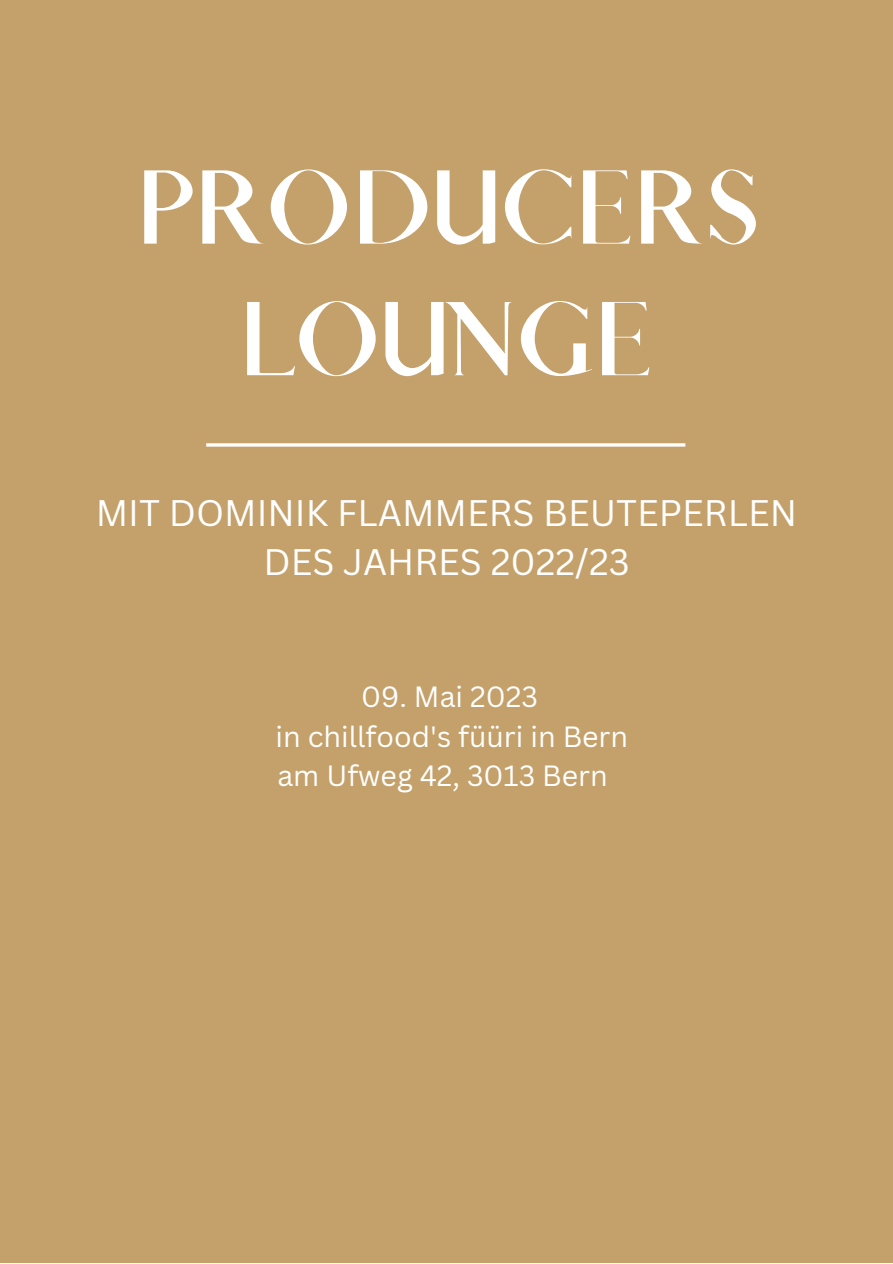
<style>
.page{position:relative;width:893px;height:1264px;background:#fff}
.page>*{position:absolute;margin:0;border:0;box-sizing:border-box;transform-origin:0 0}
.t1{font:700 94.35px/131.6px "Afrah";color:#fff;text-align:center}
.t2{font:36px/49.5px "Canva Sans";color:#fff;text-align:center}
.t3{font:28.5px/39.3px "Canva Sans";color:#fff}
</style>
<div class="page">
<div style="left:0;top:0;width:892px;height:1262px;background:#c4a16b"></div>
<hr style="left:206px;top:443px;width:479px;height:3px;background:#fff">
<h1 class="t1" style="left:133px;top:144px;width:627px">PRODUCERS<br>LOUNGE</h1>
<p class="t2" style="left:96px;top:487px;width:703px">MIT DOMINIK FLAMMERS BEUTEPERLEN<br>DES JAHRES 2022/23</p>
<p class="t3" style="left:275px;top:676px;width:354px;text-indent:86px">09. Mai 2023<br>in chillfood's füüri in Bern am Ufweg 42, 3013 Bern</p>
</div>
